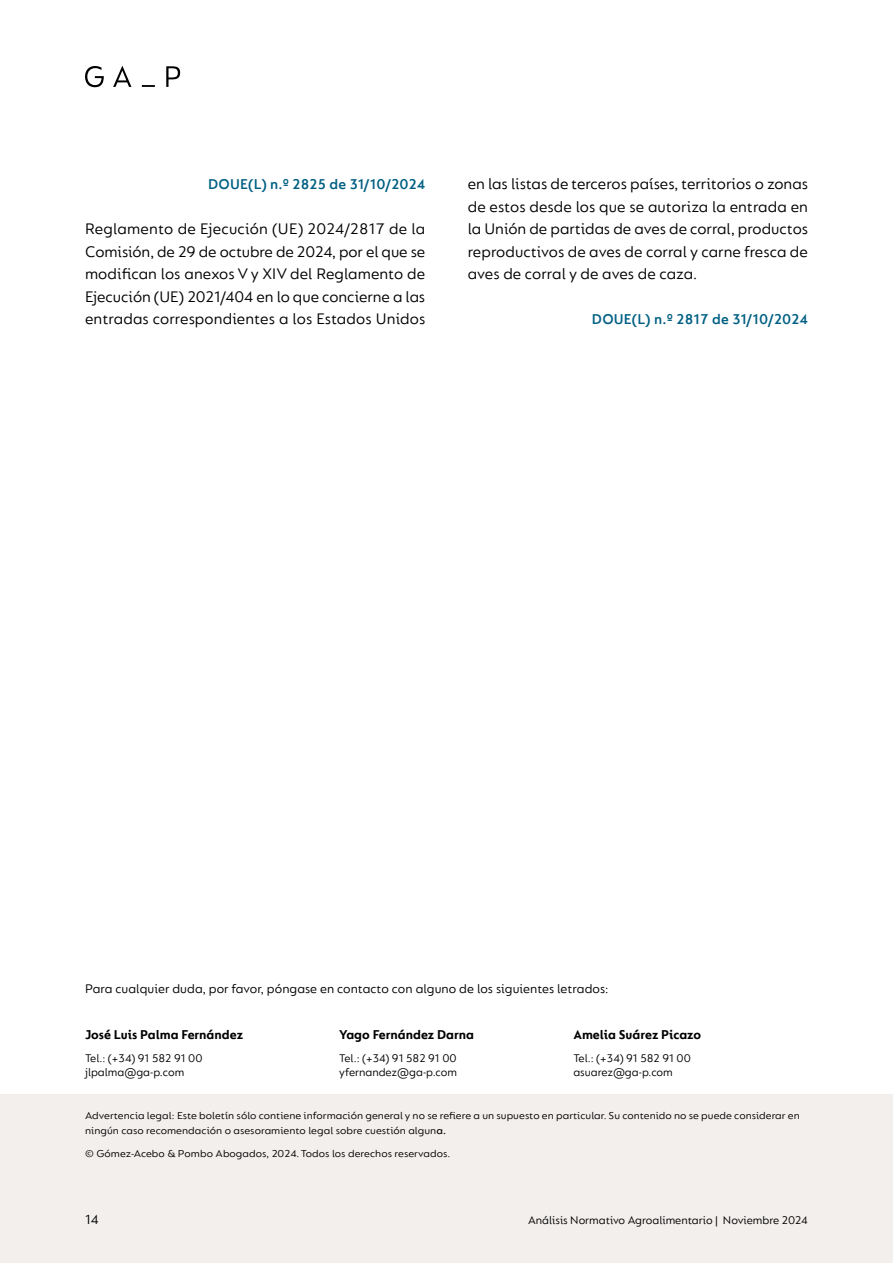
<style>
.page{position:relative;width:893px;height:1263px;background:#fff}
.page>*{position:absolute;margin:0;border:0;box-sizing:border-box;transform-origin:0 0}
.t1{font:16.5px/22.5px "FS Lucas";letter-spacing:.005em;color:#000;text-align:justify}
.t2{font:600 15px "FS Lucas";letter-spacing:.01em;color:#006083}
.t3{font:14.25px "FS Lucas";color:#000}
.t4{font:13.5px "FS Lucas";letter-spacing:.005em;color:#000}
.t5{font:700 13.5px "FS Lucas";color:#000}
.t6{font:12px/14.4px "FS Lucas";color:#000}
.t7{font:10.8px/14.4px "FS Lucas";letter-spacing:.005em;color:#000;scale:1.06 1}
.s1{font-weight:500}
</style>
<div class="page">
<div style="left:0;top:1095px;width:893px;height:168px;background:#f2efed"></div>
<svg style="left:85px;top:66px;width:95px;height:21px"></svg>
<p class="t2" style="left:208px;top:176px;width:219px">DOUE(L) n.º 2825 de 31/10/2024</p>
<p class="t1" style="left:85px;top:217px;width:342px">Reglamento de Ejecución (UE) 2024/2817 de la Comisión, de 29 de octubre de 2024, por el que se modifican los anexos V y XIV del Reglamento de Ejecución (UE) 2021/404 en lo que concierne a las entradas correspondientes a los Estados Unidos</p>
<p class="t1" style="left:468px;top:172px;width:342px">en las listas de terceros países, territorios o zonas de estos desde los que se autoriza la entrada en la Unión de partidas de aves de corral, productos reproductivos de aves de corral y carne fresca de aves de corral y de aves de caza.</p>
<p class="t2" style="left:592px;top:311px;width:217px">DOUE(L) n.º 2817 de 31/10/2024</p>
<p class="t4" style="left:85px;top:981px;width:525px">Para cualquier duda, por favor, póngase en contacto con alguno de los siguientes letrados:</p>
<p class="t5" style="left:85px;top:1027px;width:159px">José Luis Palma Fernández</p>
<p class="t6" style="left:85px;top:1050px;width:119px">Tel.: (+34) 91 582 91 00 jlpalma@ga-p.com</p>
<p class="t5" style="left:339px;top:1027px;width:136px">Yago Fernández Darna</p>
<p class="t6" style="left:339px;top:1050px;width:119px">Tel.: (+34) 91 582 91 00 yfernandez@ga-p.com</p>
<p class="t5" style="left:573px;top:1027px;width:129px">Amelia Suárez Picazo</p>
<p class="t6" style="left:573px;top:1050px;width:119px">Tel.: (+34) 91 582 91 00 asuarez@ga-p.com</p>
<p class="t7" style="left:85px;top:1108px;width:676px">Advertencia legal: Este boletín sólo contiene información general y no se refiere a un supuesto en particular. Su contenido no se puede considerar en ningún caso recomendación o asesoramiento legal sobre cuestión algun<span class="s1">a.</span></p>
<p class="t7" style="left:85px;top:1146px;width:346px">© Gómez-Acebo &amp; Pombo Abogados, 2024. Todos los derechos reservados.</p>
<p class="t3" style="left:85px;top:1211px;width:15px">14</p>
<p class="t6" style="left:528px;top:1213px;width:281px">Análisis Normativo Agroalimentario | Noviembre 2024</p>
</div>
